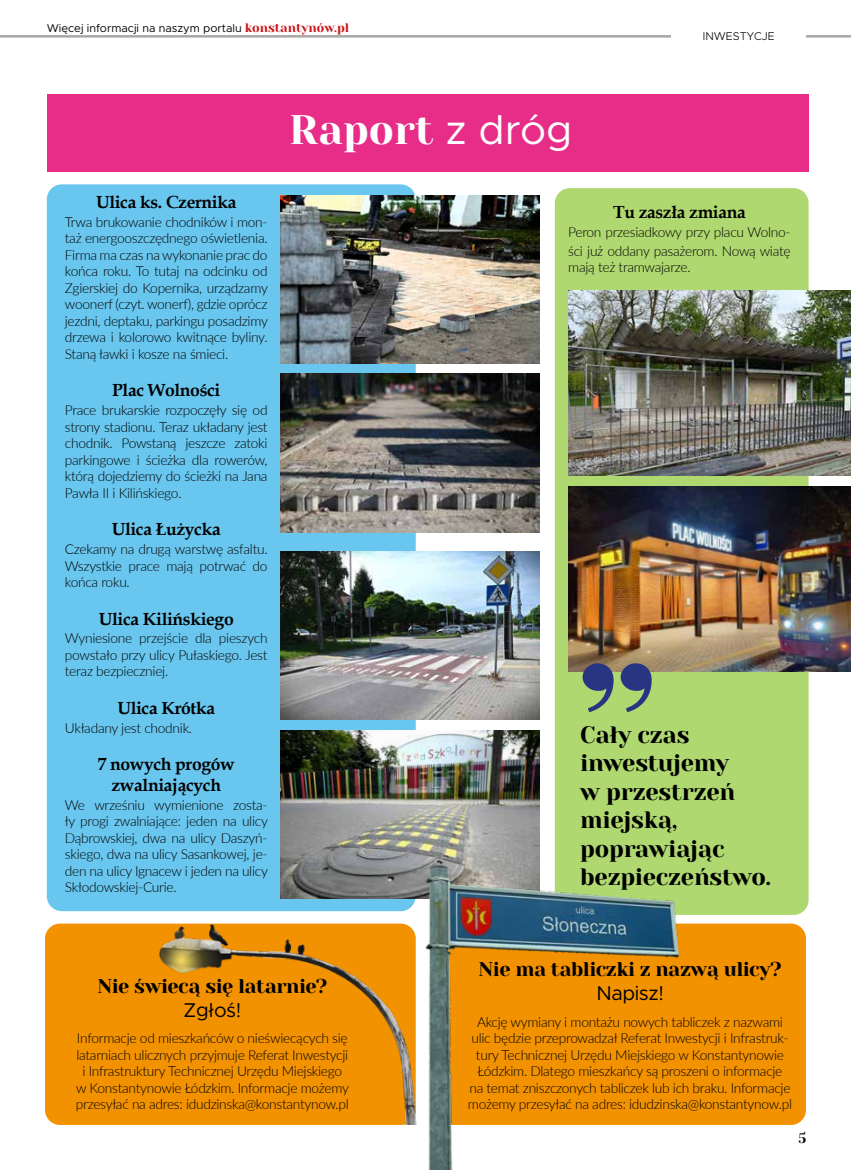
<style>
.page{position:relative;width:851px;height:1170px;background:#fff}
.page>*{position:absolute;margin:0;border:0;box-sizing:border-box;transform-origin:0 0}
.t1{font:41.25px "Yeseva One";color:#fff}
.t2{font:23.75px/28.5px "Yeseva One";letter-spacing:-.01em;color:#000}
.t3{font:20px "Yeseva One";letter-spacing:-.02em;color:#000}
.t4{font:20px "Metropolis";letter-spacing:-.02em;color:#000}
.t5{font:700 17.5px/21px "Book Antiqua";letter-spacing:-.02em;color:#000;text-align:center}
.t6{font:300 13.75px/16.5px "Lato";letter-spacing:-.02em;color:#000;text-align:justify}
.t7{font:13.75px "Yeseva One";color:#000}
.t8{font:11.25px "Metropolis";color:#000}
.t9{font:300 11.25px "Metropolis";color:#000}
.s1{font-family:"Yeseva One";font-size:12.5px;color:#cd1719}
.s2{font-family:"Metropolis"}
</style>
<div class="page">
<hr style="left:0;top:35px;width:850px;height:3px;background:#a8a8a7">
<div style="left:554px;top:188px;width:254px;height:726px;background:#afd870;border-radius:15px"></div>
<div style="left:47px;top:184px;width:368px;height:727px;background:#69c6ee;border-radius:15px"></div>
<div style="left:671px;top:31px;width:134px;height:11px;background:#fff"></div>
<img style="left:568px;top:291px;width:282px;height:184px">
<div style="left:45px;top:923px;width:370px;height:201px;background:#f39200;border-radius:15px"></div>
<div style="left:430px;top:923px;width:375px;height:201px;background:#f39200;border-radius:15px"></div>
<div style="left:47px;top:94px;width:761px;height:78px;background:#e82d88"></div>
<img style="left:280px;top:195px;width:259px;height:168px">
<img style="left:280px;top:373px;width:259px;height:159px">
<img style="left:280px;top:551px;width:259px;height:168px">
<img style="left:280px;top:731px;width:259px;height:167px">
<img style="left:568px;top:487px;width:282px;height:184px">
<img style="left:420px;top:852px;width:266px;height:317px">
<img style="left:109px;top:846px;width:309px;height:278px">
<svg style="left:582px;top:663px;width:69px;height:49px"></svg>
<p class="t8" style="left:47px;top:21px;width:304px">Więcej informacji na naszym portalu <span class="s1">konstantynów.pl</span></p>
<p class="t9" style="left:702px;top:29px;width:73px">INWESTYCJE</p>
<p class="t5" style="left:96px;top:191px;width:142px">Ulica ks. Czernika</p>
<p class="t6" style="left:65px;top:213px;width:204px">Trwa brukowanie chodników i mon&shy;taż energooszczędnego oświetlenia.<br>Firma ma czas na wykonanie prac do końca roku. To tutaj na odcinku od Zgierskiej do Kopernika, urządzamy woonerf (czyt. wonerf), gdzie oprócz jezdni, deptaku, parkingu posadzimy drzewa i kolorowo kwitnące byliny.<br>Staną ławki i kosze na śmieci.</p>
<p class="t5" style="left:112px;top:380px;width:110px">Plac Wolności</p>
<p class="t6" style="left:65px;top:401px;width:204px">Prace brukarskie rozpoczęły się od strony stadionu. Teraz układany jest chodnik. Powstaną jeszcze zatoki parkingowe i ścieżka dla rowerów, którą dojedziemy do ścieżki na Jana Pawła II i Kilińskiego.</p>
<p class="t5" style="left:112px;top:518px;width:111px">Ulica Łużycka</p>
<p class="t6" style="left:65px;top:540px;width:204px">Czekamy na drugą warstwę asfaltu.<br>Wszystkie prace mają potrwać do końca roku.</p>
<p class="t5" style="left:99px;top:608px;width:136px">Ulica Kilińskiego</p>
<p class="t6" style="left:65px;top:629px;width:204px">Wyniesione przejście dla pieszych powstało przy ulicy Pułaskiego. Jest teraz bezpieczniej.</p>
<p class="t5" style="left:117px;top:697px;width:99px">Ulica Krótka</p>
<p class="t6" style="left:65px;top:719px;width:129px">Układany jest chodnik.</p>
<p class="t5" style="left:98px;top:753px;width:139px">7 nowych progów zwalniających</p>
<p class="t6" style="left:65px;top:796px;width:204px">We wrześniu wymienione zosta&shy;ły progi zwalniające: jeden na ulicy Dąbrowskiej, dwa na ulicy Daszyń&shy;skiego, dwa na ulicy Sasankowej, je&shy;den na ulicy Ignacew i jeden na ulicy Skłodowskiej-Curie.</p>
<h1 class="t1" style="left:289px;top:105px;width:285px">Raport <span class="s2">z dróg</span></h1>
<p class="t5" style="left:613px;top:202px;width:134px">Tu zaszła zmiana</p>
<p class="t6" style="left:568px;top:222px;width:224px;line-height:18.8px">Peron przesiadkowy przy placu Wolno&shy;ści już oddany pasażerom. Nową wiatę</p>
<p class="t6" style="left:568px;top:259px;width:124px">mają też tramwajarze.</p>
<h2 class="t2" style="left:580px;top:720px;width:192px">Cały czas inwestujemy<br>w przestrzeń miejską, poprawiając bezpieczeństwo.</h2>
<h3 class="t3" style="left:97px;top:974px;width:231px">Nie świecą się latarnie?</h3>
<h3 class="t4" style="left:183px;top:997px;width:59px">Zgłoś!</h3>
<p class="t6" style="left:76px;top:1029px;width:274px;text-align:center">Informacje od mieszkańców o nieświecących się latarniach ulicznych przyjmuje Referat Inwestycji i Infrastruktury Technicznej Urzędu Miejskiego w Konstantynowie Łódzkim. Informacje możemy przesyłać na adres: idudzinska@konstantynow.pl</p>
<h3 class="t3" style="left:478px;top:957px;width:304px">Nie ma tabliczki z nazwą ulicy?</h3>
<h3 class="t4" style="left:596px;top:981px;width:69px">Napisz!</h3>
<p class="t6" style="left:468px;top:1012px;width:325px;text-align:center">Akcję wymiany i montażu nowych tabliczek z nazwami ulic będzie przeprowadzał Referat Inwestycji i Infrastruk&shy;tury Technicznej Urzędu Miejskiego w Konstantynowie Łódzkim. Dlatego mieszkańcy są proszeni o informacje<br>na temat zniszczonych tabliczek lub ich braku. Informacje możemy przesyłać na adres: idudzinska@konstantynow.pl</p>
<p class="t7" style="left:798px;top:1129px;width:9px">5</p>
</div>
